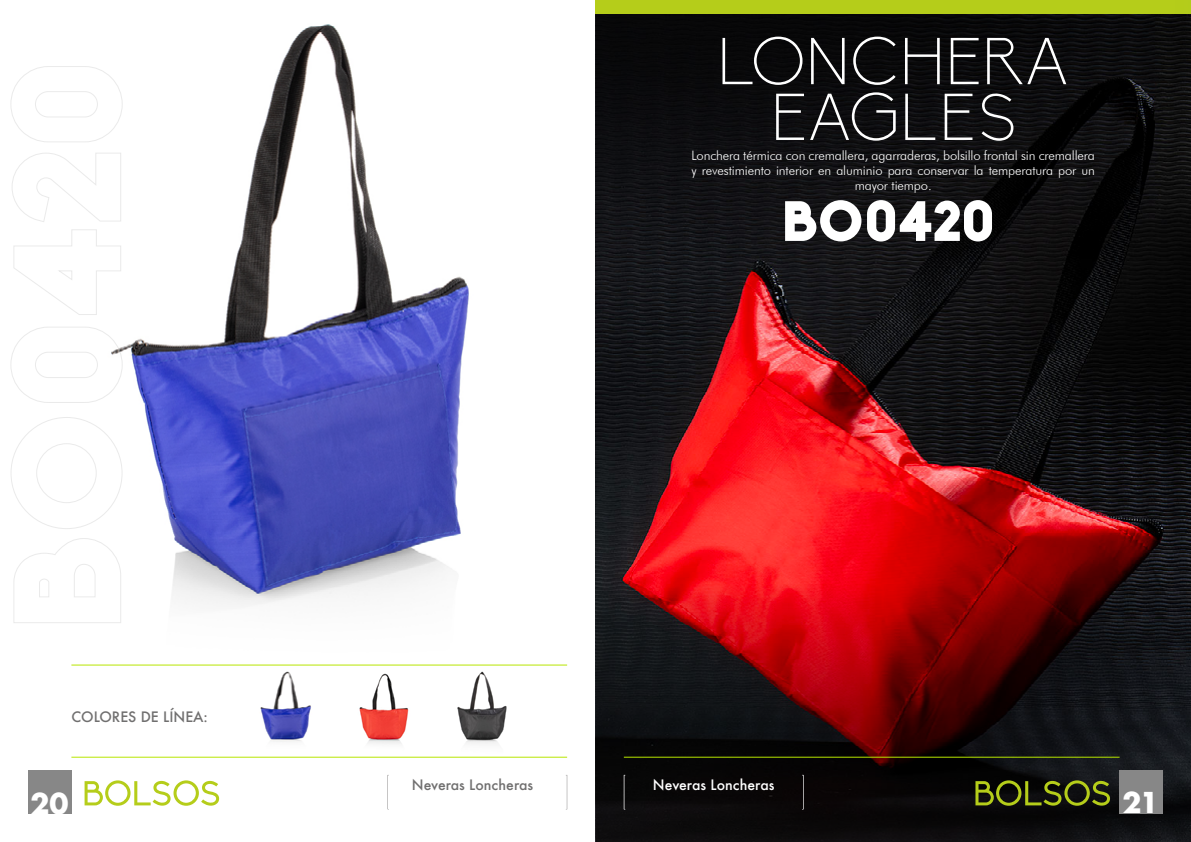
<style>
.page{position:relative;width:1191px;height:842px;background:#fff}
.page>*{position:absolute;margin:0;border:0;box-sizing:border-box;transform-origin:0 0}
.t1{font:300 65px/55.8px "Biko";color:#fff;text-align:center}
.t2{font:900 55.8px "Biko";color:#fff}
.t3{font:700 28px "Futura";color:#fff}
.t4{font:500 14px "Futura";color:#706f6f}
.t5{font:500 14px "Futura";color:#fff}
.t6{font:300 13px/15px "Futura BT";letter-spacing:-.01em;color:#fff;text-align:center}
</style>
<div class="page">
<img style="left:595px;top:14px;width:596px;height:828px">
<svg style="left:596px;top:584px;width:595px;height:258px;background:#390b0d"></svg>
<svg style="left:596px;top:14px;width:595px;height:245px;background:#0c0c0e"></svg>
<hr style="left:71px;top:757px;width:496px;height:1px;background:#b7e600">
<hr style="left:71px;top:665px;width:496px;height:1px;background:#b7e600">
<hr style="left:624px;top:757px;width:495px;height:1px;background:#b7e600">
<svg style="left:387px;top:775px;width:2px;height:34px"></svg>
<svg style="left:566px;top:775px;width:1px;height:34px"></svg>
<svg style="left:624px;top:775px;width:1px;height:34px"></svg>
<svg style="left:802px;top:775px;width:1px;height:34px"></svg>
<div style="left:596px;top:0;width:595px;height:14px;background:#b5cd1a"></div>
<img style="left:111px;top:24px;width:358px;height:582px">
<img style="left:260px;top:671px;width:51px;height:71px">
<img style="left:359px;top:673px;width:50px;height:71px">
<img style="left:457px;top:671px;width:50px;height:73px">
<div style="left:28px;top:771px;width:43px;height:43px;background:#878787"></div>
<div style="left:1119px;top:771px;width:43px;height:43px;background:#878787"></div>
<svg style="left:85px;top:780px;width:134px;height:26px"></svg>
<svg style="left:975px;top:780px;width:135px;height:26px;background:#404811"></svg>
<h1 class="t1" style="left:717px;top:36px;width:353px">LONCHERA<br>EAGLES</h1>
<p class="t6" style="left:691px;top:148px;width:405px">Lonchera térmica con cremallera, agarraderas, bolsillo frontal sin cremallera y revestimiento interior en aluminio para conservar la temperatura por un mayor tiempo.</p>
<p class="t4" style="left:71px;top:707px;width:138px">COLORES DE LÍNEA:</p>
<h2 class="t2" style="left:781px;top:187px;width:216px">BO0420</h2>
<p class="t4" style="left:412px;top:776px;width:123px">Neveras Loncheras</p>
<p class="t5" style="left:653px;top:776px;width:123px">Neveras Loncheras</p>
<h3 class="t3" style="left:31px;top:783px;width:40px">20</h3>
<h3 class="t3" style="left:1122px;top:782px;width:38px">21</h3>
</div>
